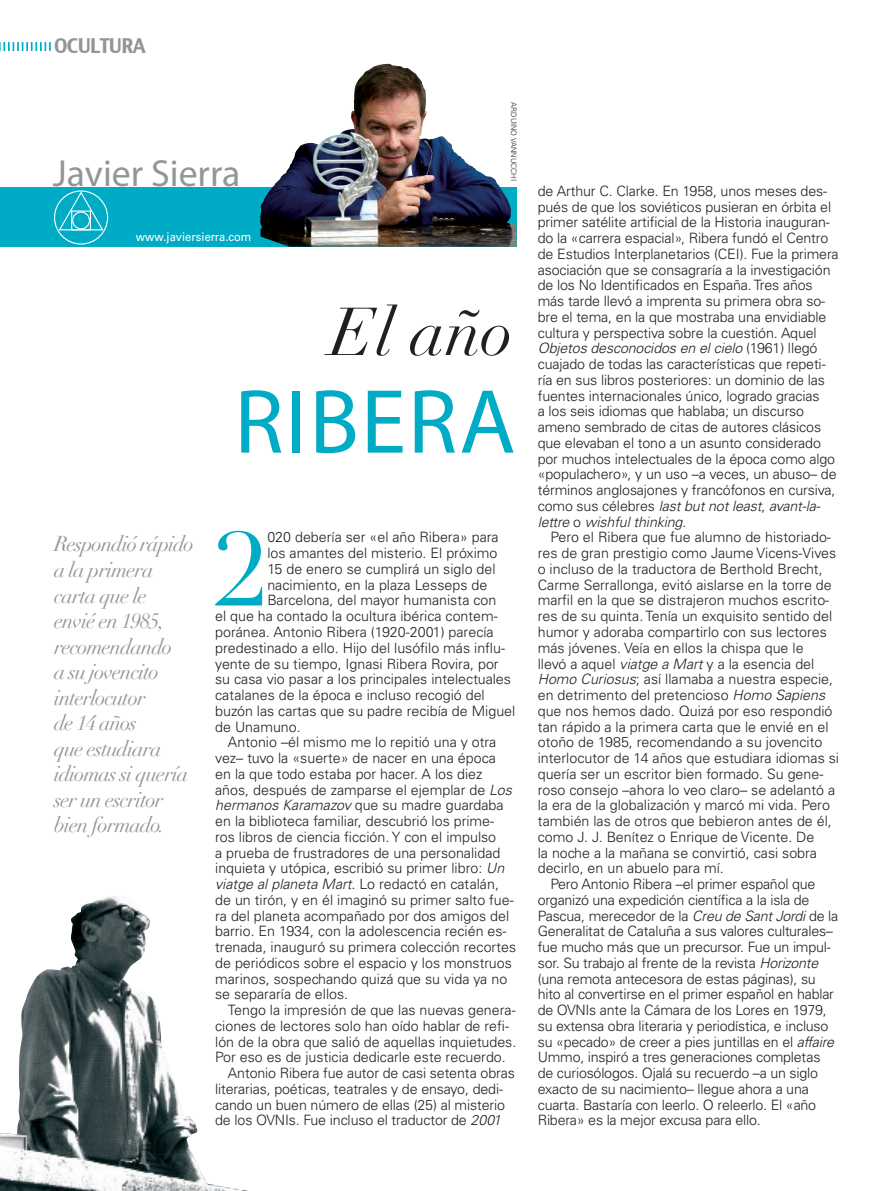
<style>
.page{position:relative;width:893px;height:1191px;background:#fff}
.page>*{position:absolute;margin:0;border:0;box-sizing:border-box;transform-origin:0 0}
.TEXTO_GENERAL{font:102.75px "Didot";color:#00abc5}
.t1{font:91.8px "Myriad Pro";letter-spacing:.02em;color:#00abc5}
.t2{font:italic 66.45px "Didot";color:#231f20}
.t3{font:37.8px "Myriad Pro";color:#939598}
.t4{font:italic 21px/25.5px "Didot";letter-spacing:-.04em;color:#939598}
.t5{font:19.65px "Charcoal CY";letter-spacing:-.03em;color:#939598}
.TEXTO_GENERAL-2{font:300 14.25px/15.8px "Univers LT Std";color:#231f20}
.t6{font:12px "Univers LT Std";color:#fff;scale:.93 1}
.TEXTO_GENERAL_SIN_SA{font:300 7.5px "Univers LT Std";color:#231f20}
.s1{font-style:italic}
</style>
<div class="page">
<div style="left:0;top:187px;width:516px;height:60px;background:#00abc5"></div>
<img style="left:260px;top:64px;width:256px;height:183px">
<svg style="left:0;top:42px;width:51px;height:9px"></svg>
<div style="left:54px;top:190px;width:54px;height:54px;border:1px solid #fff;border-radius:50%"></div>
<svg style="left:58px;top:191px;width:46px;height:40px"></svg>
<div style="left:71px;top:210px;width:20px;height:20px;border:1px solid #fff"></div>
<img style="left:0;top:896px;width:248px;height:295px">
<p class="t5" style="left:54px;top:34px;width:93px">OCULTURA</p>
<p class="t3" style="left:53px;top:150px;width:189px">Javier Sierra</p>
<p class="t6" style="left:136px;top:229px;width:126px">www.javiersierra.com</p>
<p class="TEXTO_GENERAL_SIN_SA" style="left:518px;top:102px;width:80px;rotate:90deg">ARDUINO VANNUCCHI</p>
<p class="t2" style="left:330px;top:291px;width:185px">El año</p>
<p class="t1" style="left:234px;top:365px;width:283px">RIBERA</p>
<p class="t4" style="left:54px;top:531px;width:141px">Respondió rápido a la primera carta que le<br>envié en 1985, recomendando<br>a su jovencito interlocutor<br>de 14 años<br>que estudiara idiomas si quería ser un escritor bien formado.</p>
<p class="TEXTO_GENERAL" style="left:214px;top:508px;width:55px">2</p>
<p class="TEXTO_GENERAL-2" style="left:267px;top:529px;width:233px">020 debería ser «el año Ribera» para</p>
<p class="TEXTO_GENERAL-2" style="left:267px;top:545px;width:232px">los amantes del misterio. El próximo</p>
<p class="TEXTO_GENERAL-2" style="left:267px;top:561px;width:230px">15 de enero se cumplirá un siglo del</p>
<p class="TEXTO_GENERAL-2" style="left:267px;top:577px;width:221px">nacimiento, en la plaza Lesseps de</p>
<p class="TEXTO_GENERAL-2" style="left:267px;top:592px;width:231px">Barcelona, del mayor humanista con</p>
<p class="TEXTO_GENERAL-2" style="left:215px;top:608px;width:284px">el que ha contado la ocultura ibérica contem-</p>
<p class="TEXTO_GENERAL-2" style="left:215px;top:624px;width:280px">poránea. Antonio Ribera (1920-2001) parecía</p>
<p class="TEXTO_GENERAL-2" style="left:215px;top:640px;width:291px">predestinado a ello. Hijo del lusófilo más influ-</p>
<p class="TEXTO_GENERAL-2" style="left:215px;top:655px;width:285px">yente de su tiempo, Ignasi Ribera Rovira, por</p>
<p class="TEXTO_GENERAL-2" style="left:215px;top:671px;width:297px">su casa vio pasar a los principales intelectuales</p>
<p class="TEXTO_GENERAL-2" style="left:215px;top:687px;width:271px">catalanes de la época e incluso recogió del</p>
<p class="TEXTO_GENERAL-2" style="left:215px;top:703px;width:302px">buzón las cartas que su padre recibía de Miguel</p>
<p class="TEXTO_GENERAL-2" style="left:215px;top:718px;width:87px">de Unamuno.</p>
<p class="TEXTO_GENERAL-2" style="left:215px;top:734px;width:302px;text-indent:13px">Antonio –él mismo me lo repitió una y otra vez– tuvo la «suerte» de nacer en una época<br>en la que todo estaba por hacer. A los diez años, después de zamparse el ejemplar de <span class="s1">Los hermanos Karamazov</span> que su madre guardaba en la biblioteca familiar, descubrió los prime&shy;ros libros de ciencia ficción. Y con el impulso<br>a prueba de frustradores de una personalidad inquieta y utópica, escribió su primer libro: <span class="s1">Un viatge al planeta Mart</span>. Lo redactó en catalán, de un tirón, y en él imaginó su primer salto fue&shy;ra del planeta acompañado por dos amigos del barrio. En 1934, con la adolescencia recién es&shy;trenada, inauguró su primera colección recortes de periódicos sobre el espacio y los monstruos marinos, sospechando quizá que su vida ya no se separaría de ellos.</p>
<p class="TEXTO_GENERAL-2" style="left:215px;top:1002px;width:303px;text-indent:13px">Tengo la impresión de que las nuevas genera&shy;ciones de lectores solo han oído hablar de refi&shy;lón de la obra que salió de aquellas inquietudes.<br>Por eso es de justicia dedicarle este recuerdo.</p>
<p class="TEXTO_GENERAL-2" style="left:215px;top:1065px;width:301px;text-indent:13px">Antonio Ribera fue autor de casi setenta obras literarias, poéticas, teatrales y de ensayo, dedi&shy;cando un buen número de ellas (25) al misterio de los OVNIs. Fue incluso el traductor de <span class="s1">2001</span></p>
<p class="TEXTO_GENERAL-2" style="left:538px;top:183px;width:303px">de Arthur C. Clarke. En 1958, unos meses des&shy;pués de que los soviéticos pusieran en órbita el primer satélite artificial de la Historia inauguran&shy;do la «carrera espacial», Ribera fundó el Centro de Estudios Interplanetarios (CEI). Fue la primera asociación que se consagraría a la investigación de los No Identificados en España. Tres años más tarde llevó a imprenta su primera obra so&shy;bre el tema, en la que mostraba una envidiable cultura y perspectiva sobre la cuestión. Aquel <span class="s1">Objetos desconocidos en el cielo</span> (1961) llegó cuajado de todas las características que repeti&shy;ría en sus libros posteriores: un dominio de las fuentes internacionales único, logrado gracias<br>a los seis idiomas que hablaba; un discurso ameno sembrado de citas de autores clásicos que elevaban el tono a un asunto considerado por muchos intelectuales de la época como algo «populachero», y un uso –a veces, un abuso– de términos anglosajones y francófonos en cursiva, como sus célebres <span class="s1">last but not least</span>, <span class="s1">avant-la&shy;lettre</span> o <span class="s1">wishful thinking</span>.</p>
<p class="TEXTO_GENERAL-2" style="left:538px;top:529px;width:303px;text-indent:13px">Pero el Ribera que fue alumno de historiado&shy;res de gran prestigio como Jaume Vicens-Vives o incluso de la traductora de Berthold Brecht, Carme Serrallonga, evitó aislarse en la torre de marfil en la que se distrajeron muchos escrito&shy;res de su quinta. Tenía un exquisito sentido del humor y adoraba compartirlo con sus lectores más jóvenes. Veía en ellos la chispa que le<br>llevó a aquel <span class="s1">viatge a Mart</span> y a la esencia del <span class="s1">Homo Curiosus</span>; así llamaba a nuestra especie, en detrimento del pretencioso <span class="s1">Homo Sapiens </span>que nos hemos dado. Quizá por eso respondió tan rápido a la primera carta que le envié en el otoño de 1985, recomendando a su jovencito interlocutor de 14 años que estudiara idiomas si quería ser un escritor bien formado. Su gene&shy;roso consejo –ahora lo veo claro– se adelantó a la era de la globalización y marcó mi vida. Pero también las de otros que bebieron antes de él, como J. J. Benítez o Enrique de Vicente. De<br>la noche a la mañana se convirtió, casi sobra decirlo, en un abuelo para mí.</p>
<p class="TEXTO_GENERAL-2" style="left:538px;top:876px;width:302px;text-indent:13px">Pero Antonio Ribera –el primer español que organizó una expedición científica a la isla de Pascua, merecedor de la <span class="s1">Creu de Sant Jordi</span> de la Generalitat de Cataluña a sus valores culturales– fue mucho más que un precursor. Fue un impul&shy;sor. Su trabajo al frente de la revista <span class="s1">Horizonte </span>(una remota antecesora de estas páginas), su hito al convertirse en el primer español en hablar de OVNIs ante la Cámara de los Lores en 1979, su extensa obra literaria y periodística, e incluso su «pecado» de creer a pies juntillas en el <span class="s1">affaire </span>Ummo, inspiró a tres generaciones completas de curiosólogos. Ojalá su recuerdo –a un siglo exacto de su nacimiento– llegue ahora a una cuarta. Bastaría con leerlo. O releerlo. El «año Ribera» es la mejor excusa para ello.</p>
</div>
